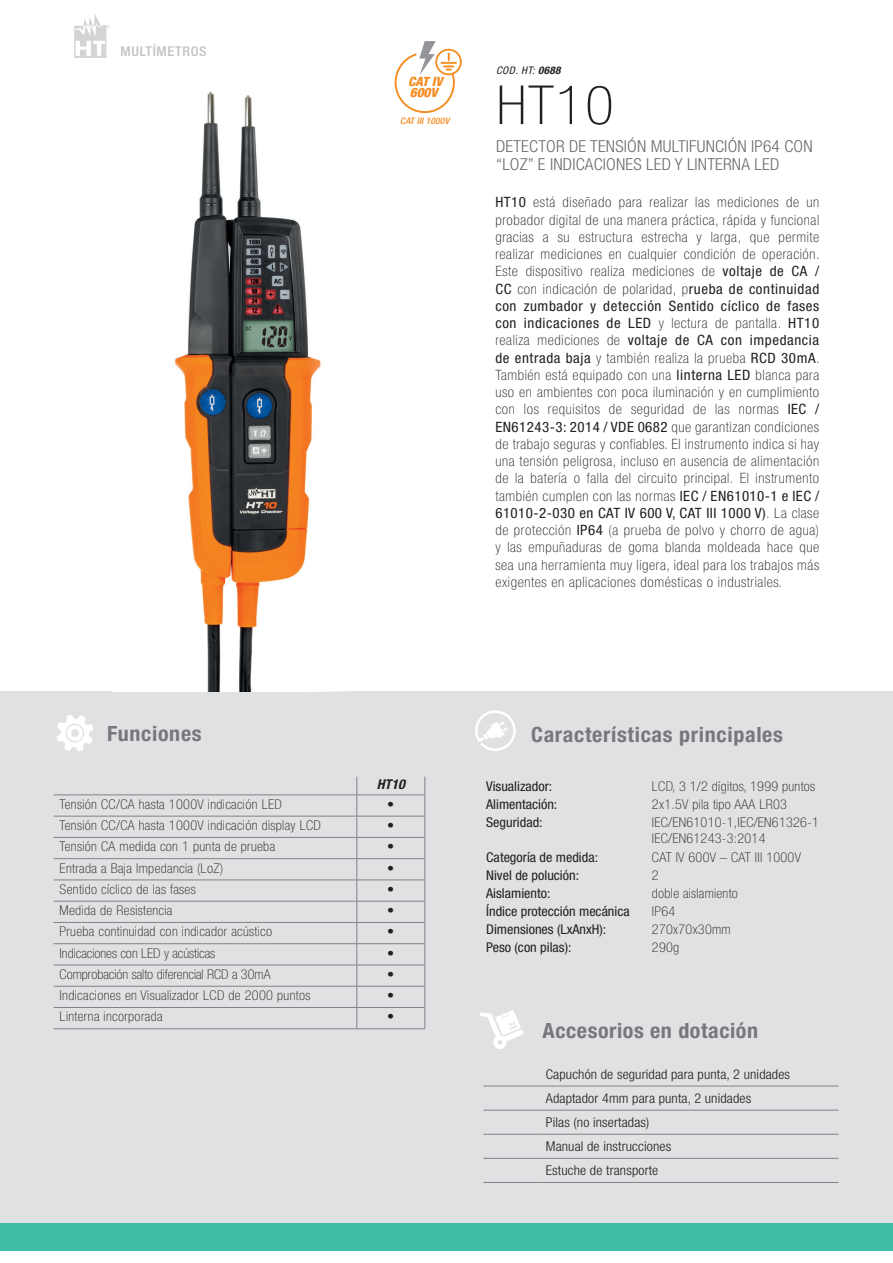
<style>
.page{position:relative;width:893px;height:1263px;background:#fff}
.page>*{position:absolute;margin:0;border:0;box-sizing:border-box;transform-origin:0 0}
.t1{font:100 condensed 54px "Helvetica Neue LT Std";color:#231f20;scale:1.1 1}
.t2{font:700 condensed 21px "Helvetica Neue LT Std";letter-spacing:.03em;color:#76787b;scale:1.05 1}
.t3{font:300 condensed 16.5px/18px "Helvetica Neue LT Std";letter-spacing:.01em;color:#6c6d70;scale:1.05 1}
.t4{font:100 condensed 14.25px/17.2px "Helvetica Neue LT Std";letter-spacing:.04em;color:#231f20;text-align:justify;scale:1.05 1}
.Elenco_trattino_ACCE{font:100 condensed 13.5px "Helvetica Neue LT Std";letter-spacing:.025em;color:#231f20;scale:1.05 1}
.Elenco_trattino_ACCE-2{font:condensed 13.5px "Helvetica Neue LT Std";color:#231f20;scale:1.05 1}
.ACCESSORI{font:300 condensed 13.5px "Helvetica Neue LT Std";letter-spacing:.01em;color:#231f20;scale:1.05 1}
.Elenco_trattino_ACCE-3{font:100 condensed 13.5px "Helvetica Neue LT Std";color:#231f20;scale:1.05 1}
.t5{font:500 condensed 13.5px "Helvetica Neue LT Std";letter-spacing:.05em;color:#c1c2c4;scale:1.05 1}
.t6{font:italic 700 condensed 13.5px "Helvetica Neue LT Std";color:#231f20;scale:1.05 1}
.Elenco_trattino_ACCE-4{font:italic 800 condensed 12.75px "Helvetica Neue LT Std";letter-spacing:-.01em;color:#f68b1f;scale:1.05 1}
.t7{font:italic condensed 10.5px "Helvetica Neue LT Std";color:#231f20;scale:1.05 1}
.Elenco_trattino_ACCE-5{font:italic 500 condensed 9px "Helvetica Neue LT Std";letter-spacing:.015em;color:#f68b1f;scale:1.05 1}
.s1{font-weight:700}
.s2{font-weight:400}
</style>
<div class="page">
<div style="left:0;top:692px;width:893px;height:559px;background:#e0e1e3"></div>
<div style="left:0;top:1223px;width:893px;height:28px;background:#40bea5"></div>
<img style="left:175px;top:91px;width:146px;height:600px">
<div style="left:435px;top:49px;width:27px;height:26px;border:2px solid #f68b1f;border-radius:50%"></div>
<svg style="left:395px;top:41px;width:62px;height:72px"></svg>
<svg style="left:72px;top:14px;width:38px;height:44px"></svg>
<svg style="left:57px;top:715px;width:36px;height:36px"></svg>
<svg style="left:475px;top:710px;width:41px;height:41px"></svg>
<svg style="left:356px;top:777px;width:1px;height:251px"></svg>
<svg style="left:425px;top:777px;width:1px;height:251px"></svg>
<hr style="left:54px;top:1028px;width:303px;height:1px;background:#808285">
<hr style="left:357px;top:1028px;width:68px;height:1px;background:#808285">
<hr style="left:54px;top:794px;width:303px;height:1px;background:#808285">
<hr style="left:357px;top:794px;width:68px;height:1px;background:#808285">
<hr style="left:54px;top:837px;width:303px;height:1px;background:#808285">
<hr style="left:357px;top:837px;width:68px;height:1px;background:#808285">
<hr style="left:54px;top:880px;width:303px;height:1px;background:#808285">
<hr style="left:357px;top:880px;width:68px;height:1px;background:#808285">
<hr style="left:54px;top:922px;width:303px;height:1px;background:#808285">
<hr style="left:357px;top:922px;width:68px;height:1px;background:#808285">
<hr style="left:54px;top:965px;width:303px;height:1px;background:#808285">
<hr style="left:357px;top:965px;width:68px;height:1px;background:#808285">
<hr style="left:54px;top:1007px;width:303px;height:1px;background:#808285">
<hr style="left:357px;top:1007px;width:68px;height:1px;background:#808285">
<hr style="left:54px;top:816px;width:303px;height:1px;background:#808285">
<hr style="left:357px;top:816px;width:68px;height:1px;background:#808285">
<hr style="left:54px;top:858px;width:303px;height:1px;background:#808285">
<hr style="left:357px;top:858px;width:68px;height:1px;background:#808285">
<hr style="left:54px;top:901px;width:303px;height:1px;background:#808285">
<hr style="left:357px;top:901px;width:68px;height:1px;background:#808285">
<hr style="left:54px;top:943px;width:303px;height:1px;background:#808285">
<hr style="left:357px;top:943px;width:68px;height:1px;background:#808285">
<hr style="left:54px;top:986px;width:303px;height:1px;background:#808285">
<hr style="left:357px;top:986px;width:68px;height:1px;background:#808285">
<hr style="left:483px;top:1086px;width:59px;height:1px;background:#808285">
<hr style="left:542px;top:1086px;width:297px;height:1px;background:#808285">
<hr style="left:483px;top:1110px;width:59px;height:1px;background:#808285">
<hr style="left:483px;top:1134px;width:59px;height:1px;background:#808285">
<hr style="left:483px;top:1158px;width:59px;height:1px;background:#808285">
<hr style="left:483px;top:1182px;width:59px;height:1px;background:#808285">
<hr style="left:542px;top:1110px;width:297px;height:1px;background:#808285">
<hr style="left:542px;top:1134px;width:297px;height:1px;background:#808285">
<hr style="left:542px;top:1158px;width:297px;height:1px;background:#808285">
<hr style="left:542px;top:1182px;width:297px;height:1px;background:#808285">
<svg style="left:480px;top:1010px;width:44px;height:39px"></svg>
<p class="t5" style="left:121px;top:43px;width:83px">MULTÍMETROS</p>
<p class="Elenco_trattino_ACCE-4" style="left:408px;top:73px;width:34px">CAT IV</p>
<p class="Elenco_trattino_ACCE-4" style="left:410px;top:84px;width:28px">600V</p>
<p class="Elenco_trattino_ACCE-5" style="left:400px;top:115px;width:48px">CAT III 1000V</p>
<p class="t7" style="left:496px;top:65px;width:63px">COD. HT: <span class="s1">0688</span></p>
<p class="t1" style="left:496px;top:75px;width:108px">HT10</p>
<p class="t3" style="left:496px;top:137px;width:303px">DETECTOR DE TENSIÓN MULTIFUNCIÓN IP64 CON “LOZ” E INDICACIONES LED Y LINTERNA LED</p>
<p class="t4" style="left:495px;top:193px;width:310px"><span class="s2">HT10</span> está diseñado para realizar las mediciones de un probador digital de una manera práctica, rápida y funcional gracias a su estructura estrecha y larga, que permite realizar mediciones en cualquier condición de operación.<br>Este dispositivo realiza mediciones de <span class="s2">voltaje de CA / CC</span> con indicación de polaridad, p<span class="s2">rueba de continuidad con zumbador y detección Sentido cíclico de fases con indicaciones de LED</span> y lectura de pantalla. <span class="s2">HT10 </span>realiza mediciones de <span class="s2">voltaje de CA con impedancia de entrada baja</span> y también realiza la prueba <span class="s2">RCD 30mA</span>.<br>También está equipado con una <span class="s2">linterna LED</span> blanca para uso en ambientes con poca iluminación y en cumplimiento con los requisitos de seguridad de las normas <span class="s2">IEC / EN61243-3: 2014 / VDE 0682</span> que garantizan condiciones de trabajo seguras y confiables. El instrumento indica si hay una tensión peligrosa, incluso en ausencia de alimentación de la batería o falla del circuito principal. El instrumento también cumplen con las normas <span class="s2">IEC / EN61010-1 e IEC / 61010-2-030 en CAT IV 600 V, CAT III 1000 V)</span>. La clase de protección <span class="s2">IP64</span> (a prueba de polvo y chorro de agua) y las empuñaduras de goma blanda moldeada hace que sea una herramienta muy ligera, ideal para los trabajos más exigentes en aplicaciones domésticas o industriales.</p>
<p class="t2" style="left:107px;top:721px;width:92px">Funciones</p>
<p class="t6" style="left:377px;top:776px;width:28px">HT10</p>
<p class="Elenco_trattino_ACCE" style="left:60px;top:796px;width:213px">Tensión CC/CA hasta 1000V indicación LED</p>
<p class="Elenco_trattino_ACCE" style="left:387px;top:796px;width:8px">•</p>
<p class="Elenco_trattino_ACCE" style="left:60px;top:818px;width:250px">Tensión CC/CA hasta 1000V indicación display LCD</p>
<p class="Elenco_trattino_ACCE" style="left:387px;top:818px;width:8px">•</p>
<p class="Elenco_trattino_ACCE" style="left:60px;top:839px;width:207px">Tensión CA medida con 1 punta de prueba</p>
<p class="Elenco_trattino_ACCE" style="left:387px;top:839px;width:8px">•</p>
<p class="Elenco_trattino_ACCE" style="left:60px;top:860px;width:157px">Entrada a Baja Impedancia (LoZ)</p>
<p class="Elenco_trattino_ACCE" style="left:387px;top:860px;width:8px">•</p>
<p class="Elenco_trattino_ACCE" style="left:60px;top:881px;width:131px">Sentido cíclico de las fases</p>
<p class="Elenco_trattino_ACCE" style="left:387px;top:881px;width:8px">•</p>
<p class="Elenco_trattino_ACCE" style="left:60px;top:903px;width:109px">Medida de Resistencia</p>
<p class="Elenco_trattino_ACCE" style="left:387px;top:903px;width:8px">•</p>
<p class="Elenco_trattino_ACCE" style="left:60px;top:924px;width:204px">Prueba continuidad con indicador acústico</p>
<p class="Elenco_trattino_ACCE" style="left:387px;top:924px;width:8px">•</p>
<p class="Elenco_trattino_ACCE-3" style="left:60px;top:945px;width:150px">Indicaciones con LED y acústicas</p>
<p class="Elenco_trattino_ACCE" style="left:387px;top:945px;width:8px">•</p>
<p class="Elenco_trattino_ACCE-3" style="left:60px;top:966px;width:202px">Comprobación salto diferencial RCD a 30mA</p>
<p class="Elenco_trattino_ACCE" style="left:387px;top:966px;width:8px">•</p>
<p class="Elenco_trattino_ACCE" style="left:60px;top:988px;width:240px">Indicaciones en Visualizador LCD de 2000 puntos</p>
<p class="Elenco_trattino_ACCE" style="left:387px;top:988px;width:8px">•</p>
<p class="Elenco_trattino_ACCE" style="left:60px;top:1009px;width:100px">Linterna incorporada</p>
<p class="Elenco_trattino_ACCE" style="left:387px;top:1009px;width:8px">•</p>
<p class="t2" style="left:531px;top:721px;width:241px">Características principales</p>
<p class="Elenco_trattino_ACCE-2" style="left:486px;top:778px;width:64px">Visualizador:</p>
<p class="Elenco_trattino_ACCE" style="left:652px;top:778px;width:157px">LCD, 3 1/2 dígitos, 1999 puntos</p>
<p class="Elenco_trattino_ACCE-2" style="left:486px;top:796px;width:69px">Alimentación:</p>
<p class="Elenco_trattino_ACCE" style="left:652px;top:796px;width:130px">2x1.5V pila tipo AAA LR03</p>
<p class="Elenco_trattino_ACCE-2" style="left:486px;top:814px;width:55px">Seguridad:</p>
<p class="Elenco_trattino_ACCE" style="left:652px;top:814px;width:160px">IEC/EN61010-1,IEC/EN61326-1</p>
<p class="Elenco_trattino_ACCE" style="left:652px;top:831px;width:110px">IEC/EN61243-3:2014</p>
<p class="Elenco_trattino_ACCE-2" style="left:486px;top:849px;width:108px">Categoría de medida:</p>
<p class="Elenco_trattino_ACCE" style="left:652px;top:849px;width:143px">CAT IV 600V – CAT III 1000V</p>
<p class="Elenco_trattino_ACCE-2" style="left:486px;top:867px;width:90px">Nivel de polución:</p>
<p class="Elenco_trattino_ACCE" style="left:652px;top:867px;width:8px">2</p>
<p class="Elenco_trattino_ACCE-2" style="left:486px;top:885px;width:63px">Aislamiento:</p>
<p class="Elenco_trattino_ACCE" style="left:652px;top:885px;width:83px">doble aislamiento</p>
<p class="Elenco_trattino_ACCE-2" style="left:486px;top:903px;width:138px">Índice protección mecánica</p>
<p class="Elenco_trattino_ACCE" style="left:652px;top:904px;width:24px">IP64</p>
<p class="Elenco_trattino_ACCE-2" style="left:486px;top:921px;width:116px">Dimensiones (LxAnxH):</p>
<p class="Elenco_trattino_ACCE" style="left:652px;top:922px;width:77px">270x70x30mm</p>
<p class="Elenco_trattino_ACCE-2" style="left:486px;top:940px;width:83px">Peso (con pilas):</p>
<p class="Elenco_trattino_ACCE" style="left:652px;top:940px;width:28px">290g</p>
<p class="t2" style="left:543px;top:1017px;width:207px">Accesorios en dotación</p>
<p class="ACCESSORI" style="left:546px;top:1066px;width:234px">Capuchón de seguridad para punta, 2 unidades</p>
<p class="ACCESSORI" style="left:546px;top:1090px;width:197px">Adaptador 4mm para punta, 2 unidades</p>
<p class="ACCESSORI" style="left:546px;top:1114px;width:100px">Pilas (no insertadas)</p>
<p class="ACCESSORI" style="left:546px;top:1138px;width:121px">Manual de instrucciones</p>
<p class="ACCESSORI" style="left:546px;top:1163px;width:109px">Estuche de transporte</p>
</div>
